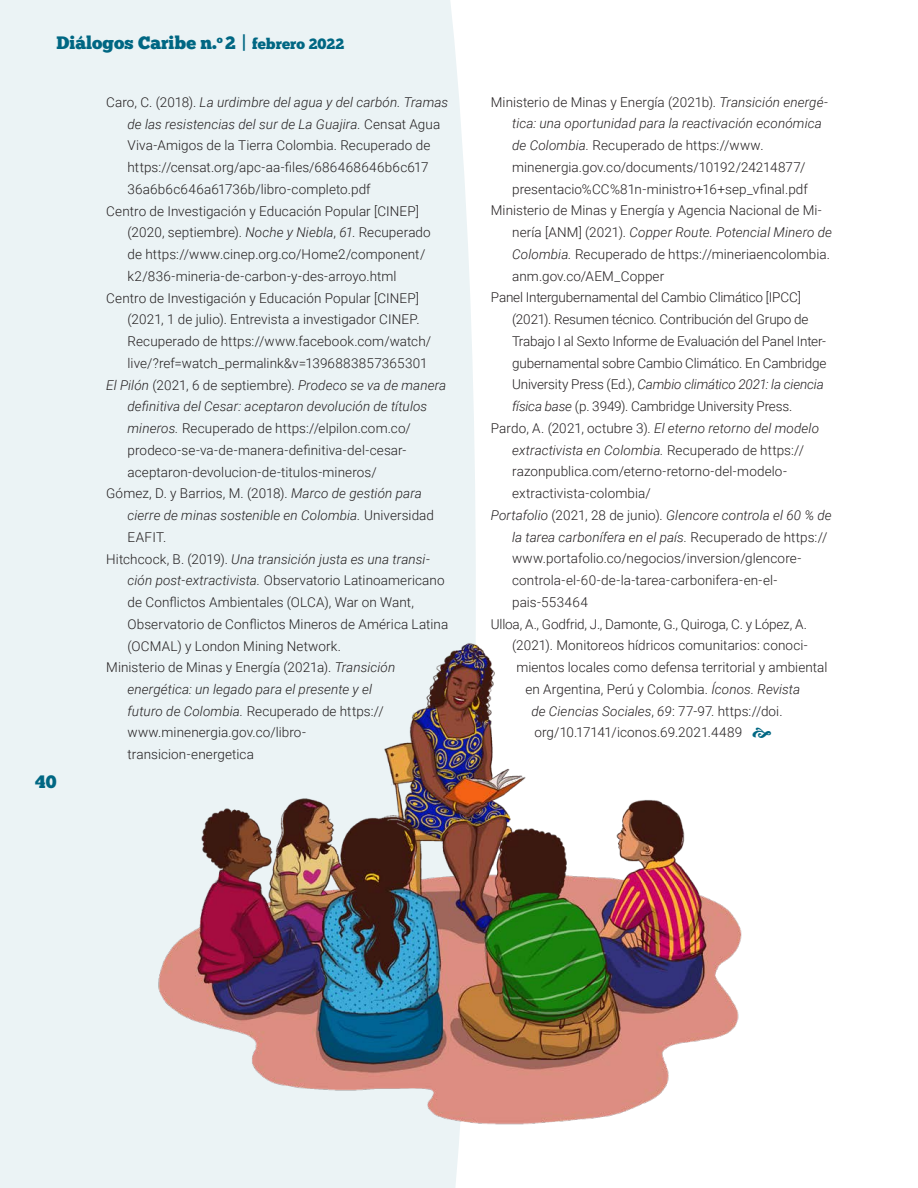
<style>
.page{position:relative;width:918px;height:1188px;background:#fff}
.page>*{position:absolute;margin:0;border:0;box-sizing:border-box;transform-origin:0 0}
.t1{font:18px "Chunk Five";color:#006783}
.t2{font:300 13.5px "Roboto";letter-spacing:.005em;color:#231f20}
.t3{font:italic 300 13.5px "Roboto";letter-spacing:.005em;color:#231f20}
.t4{font:300 13.5px "Roboto";letter-spacing:-.015em;color:#231f20}
.s1{font-size:15px}
.s2{font-style:normal}
.s3{font-style:italic}
</style>
<div class="page">
<div style="left:0;top:0;width:476px;height:1188px;background:#ebf3f5"></div>
<img style="left:125px;top:627px;width:617px;height:526px">
<h1 class="t1" style="left:57px;top:32px;width:289px">Diálogos Caribe n.<sup>o</sup> 2 | <span class="s1">febrero 2022</span></h1>
<h1 class="t1" style="left:35px;top:771px;width:23px">40</h1>
<p class="t3" style="left:106px;top:93px;width:343px"><span class="s2">Caro, C. (2018).</span> La urdimbre del agua y del carbón. Tramas</p>
<p class="t3" style="left:128px;top:114px;width:314px">de las resistencias del sur de La Guajira. <span class="s2">Censat Agua</span></p>
<p class="t2" style="left:128px;top:136px;width:304px">Viva-Amigos de la Tierra Colombia. Recuperado de</p>
<p class="t2" style="left:128px;top:158px;width:303px">https://censat.org/apc-aa-files/686468646b6c617</p>
<p class="t2" style="left:128px;top:180px;width:245px">36a6b6c646a61736b/libro-completo.pdf</p>
<p class="t2" style="left:106px;top:201px;width:314px">Centro de Investigación y Educación Popular [CINEP]</p>
<p class="t2" style="left:128px;top:223px;width:305px">(2020, septiembre). <span class="s3">Noche y Niebla</span>, <span class="s3">61</span>. Recuperado</p>
<p class="t2" style="left:128px;top:245px;width:299px">de https://www.cinep.org.co/Home2/component/</p>
<p class="t2" style="left:128px;top:267px;width:270px">k2/836-mineria-de-carbon-y-des-arroyo.html</p>
<p class="t2" style="left:106px;top:288px;width:314px">Centro de Investigación y Educación Popular [CINEP]</p>
<p class="t2" style="left:128px;top:310px;width:294px">(2021, 1 de julio). Entrevista a investigador CINEP.</p>
<p class="t2" style="left:128px;top:332px;width:305px">Recuperado de https://www.facebook.com/watch/</p>
<p class="t2" style="left:128px;top:354px;width:302px">live/?ref=watch_permalink&amp;v=1396883857365301</p>
<p class="t3" style="left:106px;top:375px;width:342px">El Pilón <span class="s2">(2021, 6 de septiembre).</span> Prodeco se va de manera</p>
<p class="t3" style="left:128px;top:397px;width:301px">definitiva del Cesar: aceptaron devolución de títulos</p>
<p class="t2" style="left:128px;top:419px;width:285px"><span class="s3">mineros.</span> Recuperado de https://elpilon.com.co/</p>
<p class="t2" style="left:128px;top:441px;width:280px">prodeco-se-va-de-manera-definitiva-del-cesar-</p>
<p class="t2" style="left:128px;top:462px;width:251px">aceptaron-devolucion-de-titulos-mineros/</p>
<p class="t2" style="left:106px;top:484px;width:317px">Gómez, D. y Barrios, M. (2018). <span class="s3">Marco de gestión para</span></p>
<p class="t3" style="left:128px;top:506px;width:308px">cierre de minas sostenible en Colombia. <span class="s2">Universidad</span></p>
<p class="t2" style="left:128px;top:528px;width:40px">EAFIT.</p>
<p class="t3" style="left:106px;top:549px;width:325px"><span class="s2">Hitchcock, B. (2019).</span> Una transición justa es una transi-</p>
<p class="t2" style="left:128px;top:571px;width:319px"><span class="s3">ción post-extractivista.</span> Observatorio Latinoamericano</p>
<p class="t2" style="left:128px;top:593px;width:288px">de Conflictos Ambientales (OLCA), War on Want,</p>
<p class="t2" style="left:128px;top:614px;width:322px">Observatorio de Conflictos Mineros de América Latina</p>
<p class="t2" style="left:128px;top:636px;width:215px">(OCMAL) y London Mining Network.</p>
<p class="t2" style="left:106px;top:658px;width:291px">Ministerio de Minas y Energía (2021a). <span class="s3">Transición</span></p>
<p class="t3" style="left:128px;top:680px;width:246px">energética: un legado para el presente y el</p>
<p class="t2" style="left:128px;top:701px;width:258px"><span class="s3">futuro de Colombia.</span> Recuperado de https://</p>
<p class="t2" style="left:128px;top:723px;width:180px">www.minenergia.gov.co/libro-</p>
<p class="t2" style="left:128px;top:745px;width:128px">transicion-energetica</p>
<p class="t2" style="left:491px;top:92px;width:339px">Ministerio de Minas y Energía (2021b). <span class="s3">Transición energé-</span></p>
<p class="t3" style="left:512px;top:114px;width:311px">tica: una oportunidad para la reactivación económica</p>
<p class="t2" style="left:512px;top:136px;width:253px"><span class="s3">de Colombia.</span> Recuperado de https://www.</p>
<p class="t2" style="left:512px;top:158px;width:295px">minenergia.gov.co/documents/10192/24214877/</p>
<p class="t2" style="left:512px;top:179px;width:297px">presentacio%CC%81n-ministro+16+sep_vfinal.pdf</p>
<p class="t2" style="left:491px;top:201px;width:332px">Ministerio de Minas y Energía y Agencia Nacional de Mi-</p>
<p class="t3" style="left:512px;top:223px;width:321px"><span class="s2">nería [ANM] (2021).</span> Copper Route. Potencial Minero de</p>
<p class="t2" style="left:512px;top:245px;width:319px"><span class="s3">Colombia.</span> Recuperado de https://mineriaencolombia.</p>
<p class="t2" style="left:512px;top:266px;width:154px">anm.gov.co/AEM_Copper</p>
<p class="t4" style="left:491px;top:288px;width:312px">Panel Intergubernamental del Cambio Climático [IPCC]</p>
<p class="t2" style="left:512px;top:310px;width:298px">(2021). Resumen técnico. Contribución del Grupo de</p>
<p class="t4" style="left:512px;top:332px;width:315px">Trabajo I al Sexto Informe de Evaluación del Panel Inter-</p>
<p class="t4" style="left:512px;top:353px;width:316px">gubernamental sobre Cambio Climático. En Cambridge</p>
<p class="t3" style="left:512px;top:375px;width:313px"><span class="s2">University Press (Ed.),</span> Cambio climático 2021: la ciencia</p>
<p class="t4" style="left:512px;top:397px;width:282px"><span class="s3">física base</span> (p. 3949). Cambridge University Press.</p>
<p class="t2" style="left:491px;top:419px;width:330px">Pardo, A. (2021, octubre 3). <span class="s3">El eterno retorno del modelo</span></p>
<p class="t3" style="left:512px;top:440px;width:293px">extractivista en Colombia. <span class="s2">Recuperado de https://</span></p>
<p class="t2" style="left:512px;top:462px;width:276px">razonpublica.com/eterno-retorno-del-modelo-</p>
<p class="t2" style="left:512px;top:484px;width:140px">extractivista-colombia/</p>
<p class="t3" style="left:491px;top:506px;width:342px">Portafolio <span class="s2">(2021, 28 de junio).</span> Glencore controla el 60 % de</p>
<p class="t3" style="left:512px;top:527px;width:317px">la tarea carbonífera en el país. <span class="s2">Recuperado de https://</span></p>
<p class="t2" style="left:512px;top:549px;width:291px">www.portafolio.co/negocios/inversion/glencore-</p>
<p class="t2" style="left:512px;top:571px;width:267px">controla-el-60-de-la-tarea-carbonifera-en-el-</p>
<p class="t2" style="left:512px;top:593px;width:77px">pais-553464</p>
<p class="t4" style="left:491px;top:614px;width:318px">Ulloa, A., Godfrid, J., Damonte, G., Quiroga, C. y López, A.</p>
<p class="t2" style="left:512px;top:636px;width:297px">(2021). Monitoreos hídricos comunitarios: conoci-</p>
<p class="t2" style="left:516px;top:658px;width:313px">mientos locales como defensa territorial y ambiental</p>
<p class="t2" style="left:525px;top:680px;width:276px">en Argentina, Perú y Colombia. <span class="s3">Íconos. Revista</span></p>
<p class="t3" style="left:531px;top:701px;width:253px">de Ciencias Sociales<span class="s2">,</span> 69<span class="s2">: 77-97. https://doi.</span></p>
<p class="t2" style="left:534px;top:723px;width:210px">org/10.17141/iconos.69.2021.4489</p>
</div>
